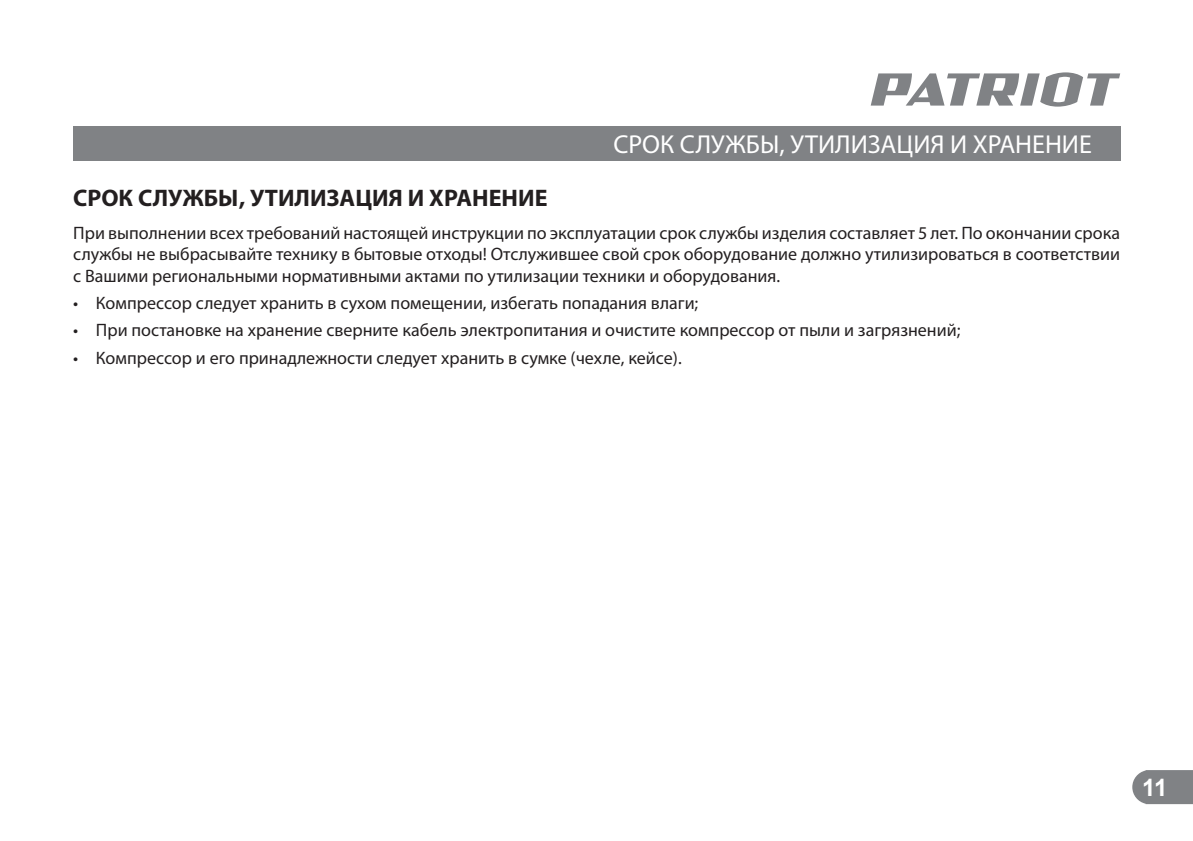
<style>
.page{position:relative;width:1193px;height:841px;background:#fff}
.page>*{position:absolute;margin:0;border:0;box-sizing:border-box;transform-origin:0 0}
.t1{font:26px "Myriad Pro";color:#fff}
.t2{font:700 24px "Myriad Pro";color:#231f20}
.t3{font:700 24px "Arial";color:#fff}
.t4{font:18px/21.6px "Myriad Pro";color:#231f20;text-align:justify}
</style>
<div class="page">
<svg style="left:1132px;top:770px;width:60px;height:34px;background:#888a8d"></svg>
<svg style="left:870px;top:72px;width:250px;height:35px"></svg>
<div style="left:73px;top:126px;width:1047px;height:34px;background:#808285"></div>
<h1 class="t1" style="left:613px;top:132px;width:480px">СРОК СЛУЖБЫ, УТИЛИЗАЦИЯ И ХРАНЕНИЕ</h1>
<h2 class="t2" style="left:73px;top:186px;width:476px">СРОК СЛУЖБЫ, УТИЛИЗАЦИЯ И ХРАНЕНИЕ</h2>
<p class="t4" style="left:73px;top:222px;width:1048px">При выполнении всех требований настоящей инструкции по эксплуатации срок службы изделия составляет 5 лет. По окончании срока службы не выбрасывайте технику в бытовые отходы! Отслужившее свой срок оборудование должно утилизироваться в соответствии с Вашими региональными нормативными актами по утилизации техники и оборудования.</p>
<p class="t4" style="left:73px;top:293px;width:626px">• Компрессор следует хранить в сухом помещении, избегать попадания влаги;</p>
<p class="t4" style="left:73px;top:320px;width:888px">• При постановке на хранение сверните кабель электропитания и очистите компрессор от пыли и загрязнений;</p>
<p class="t4" style="left:73px;top:347px;width:610px">• Компрессор и его принадлежности следует хранить в сумке (чехле, кейсе).</p>
<h2 class="t3" style="left:1142px;top:773px;width:27px">11</h2>
</div>
